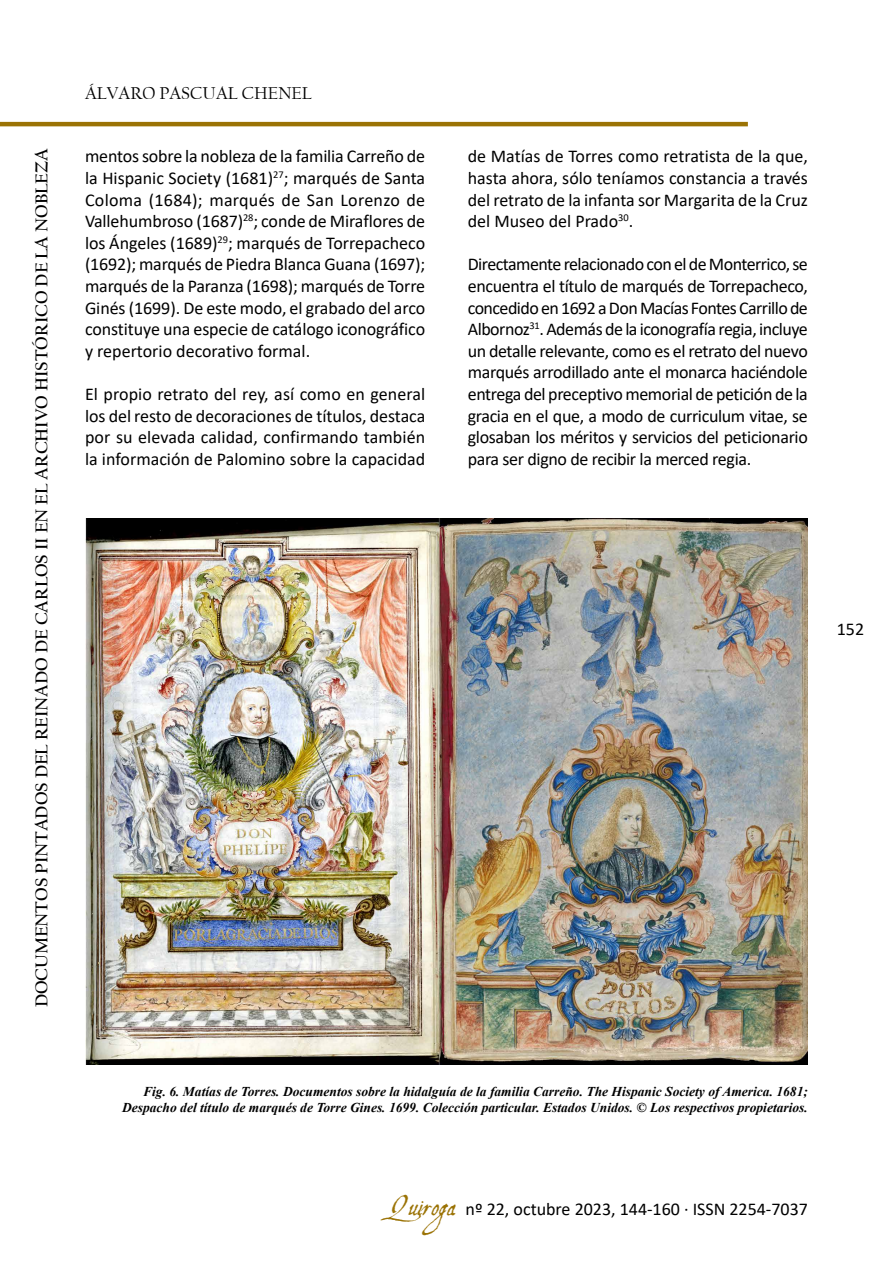
<style>
.page{position:relative;width:893px;height:1263px;background:#fff}
.page>*{position:absolute;margin:0;border:0;box-sizing:border-box;transform-origin:0 0}
.t1{font:18px/21.6px "Calibri";letter-spacing:-.005em;color:#000;text-align:justify}
.t2{font:700 18px "Californian FB";color:#000}
.t3{font:18px "Californian FB";color:#000}
.t4{font:italic 700 13.5px/16.2px "Times New Roman";color:#000;text-align:right}
.s1{font-family:"Aquiline";font-size:27px;color:#9b7305}
</style>
<div class="page">
<hr style="left:0;top:122px;width:748px;height:4px;background:#9b7305">
<img style="left:85px;top:519px;width:723px;height:546px">
<p class="t2" style="left:31px;top:1007px;width:860px;rotate:-90deg">DOCUMENTOS PINTADOS DEL REINADO DE CARLOS II EN EL ARCHIVO HISTÓRICO DE LA NOBLEZA</p>
<p class="t3" style="left:85px;top:83px;width:35px">ÁLVAR</p>
<p class="t3" style="left:143px;top:83px;width:112px">O PAS CUAL CHENE</p>
<p class="t3" style="left:302px;top:83px;width:11px">L</p>
<p class="t1" style="left:85px;top:145px;width:342px">mentos sobre la nobleza de la familia Carreño de la Hispanic Society (1681)<sup>27</sup>; marqués de Santa Coloma (1684); marqués de San Lorenzo de Vallehumbroso (1687)<sup>28</sup>; conde de Miraflores de los Ángeles (1689)<sup>29</sup>; marqués de Torrepacheco (1692); marqués de Piedra Blanca Guana (1697); marqués de la Paranza (1698); marqués de Torre Ginés (1699). De este modo, el grabado del arco constituye una especie de catálogo iconográfico y repertorio decorativo formal.</p>
<p class="t1" style="left:85px;top:383px;width:342px">El propio retrato del rey, así como en general los del resto de decoraciones de títulos, destaca por su elevada calidad, confirmando también la información de Palomino sobre la capacidad</p>
<p class="t1" style="left:468px;top:145px;width:342px">de Matías de Torres como retratista de la que, hasta ahora, sólo teníamos constancia a través del retrato de la infanta sor Margarita de la Cruz del Museo del Prado<sup>30</sup>.</p>
<p class="t1" style="left:468px;top:253px;width:342px">Directamente relacionado con el de Monterrico, se encuentra el título de marqués de Torrepacheco, concedido en 1692 a Don Macías Fontes Carrillo de Albornoz<sup>31</sup>. Además de la iconografía regia, incluye un detalle relevante, como es el retrato del nuevo marqués arrodillado ante el monarca haciéndole entrega del preceptivo memorial de petición de la gracia en el que, a modo de curriculum vitae, se glosaban los méritos y servicios del peticionario para ser digno de recibir la merced regia.</p>
<p class="t1" style="left:837px;top:617px;width:29px">152</p>
<p class="t4" style="left:122px;top:1083px;width:687px">Fig. 6. Matías de Torres. Documentos sobre la hidalguía de la familia Carreño. The Hispanic Society of America. 1681;<br>Despacho del título de marqués de Torre Gines. 1699. Colección particular. Estados Unidos. © Los respectivos propietarios.</p>
<p class="t1" style="left:389px;top:1198px;width:420px"><span class="s1">Quiroga</span> nº 22, octubre 2023, 144-160 · ISSN 2254-7037</p>
</div>
